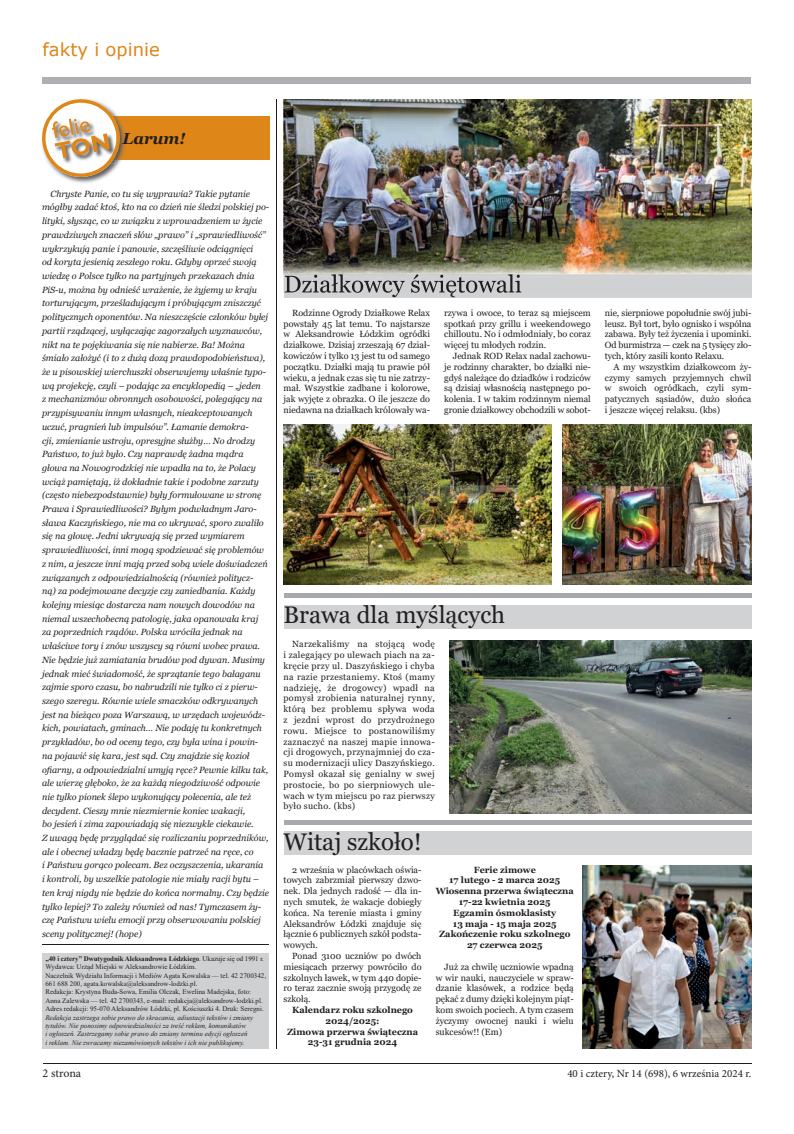
<style>
.page{position:relative;width:794px;height:1134px;background:#fff}
.page>*{position:absolute;margin:0;border:0;box-sizing:border-box;transform-origin:0 0}
.t1{font:24px "Georgia";color:#231f20}
.t2{font:18px "Verdana";color:#df8619}
.t3{font:italic 700 16px "Georgia";color:#231f20}
.t4{font:12px "Minion Pro";letter-spacing:-.005em;color:#231f20}
.t5{font:11px "Minion Pro";color:#231f20}
.t6{font:italic 9px/13.7px "Georgia";color:#231f20}
.t7{font:9px/10.8px "Georgia";color:#231f20;text-align:justify}
.t8{font:700 9px/10.8px "Georgia";color:#231f20;text-align:center}
.t9{font:7px/8.4px "Times New Roman";color:#231f20}
.t10{font:italic 7px/8.4px "Times New Roman";color:#231f20}
.s1{font-weight:700}
</style>
<div class="page">
<hr style="left:43px;top:1063px;width:708px;height:1px;background:#231f20">
<div style="left:43px;top:78px;width:708px;height:6px;background:#aeafb3"></div>
<div style="left:43px;top:953px;width:226px;height:96px;background:#cfd0d2"></div>
<hr style="left:43px;top:944px;width:226px;height:1px;background:#231f20">
<hr style="left:276px;top:99px;width:1px;height:950px;background:#231f20">
<div style="left:57px;top:116px;width:212px;height:44px;background:#df8619"></div>
<img style="left:63px;top:160px;width:58px;height:23px">
<img style="left:120px;top:116px;width:7px;height:44px">
<svg style="left:42px;top:99px;width:78px;height:78px"></svg>
<div style="left:283px;top:605px;width:468px;height:23px;background:#d1d2d4"></div>
<img style="left:450px;top:641px;width:301px;height:172px">
<hr style="left:283px;top:593px;width:468px;height:4px;background:#a8a9ad">
<div style="left:283px;top:274px;width:468px;height:24px;background:#d1d2d4"></div>
<img style="left:283px;top:99px;width:468px;height:194px">
<img style="left:285px;top:274px;width:236px;height:19px">
<img style="left:283px;top:424px;width:268px;height:160px">
<img style="left:562px;top:424px;width:189px;height:160px">
<hr style="left:283px;top:820px;width:468px;height:4px;background:#a8a9ad">
<div style="left:283px;top:832px;width:468px;height:23px;background:#d1d2d4"></div>
<img style="left:583px;top:866px;width:168px;height:183px">
<h2 class="t2" style="left:43px;top:37px;width:119px">fakty i opinie</h2>
<h3 class="t3" style="left:122px;top:128px;width:65px">Larum!</h3>
<p class="t6" style="left:42px;top:187px;width:229px;text-indent:9px">Chryste Panie, co tu się wyprawia? Takie pytanie mógłby zadać ktoś, kto na co dzień nie śledzi polskiej po&shy;lityki, słysząc, co w związku z wprowadzeniem w życie prawdziwych znaczeń słów „prawo” i „sprawiedliwość” wykrzykują panie i panowie, szczęśliwie odciągnięci<br>od koryta jesienią zeszłego roku. Gdyby oprzeć swoją wiedzę o Polsce tylko na partyjnych przekazach dnia PiS-u, można by odnieść wrażenie, że żyjemy w kraju torturującym, prześladującym i próbującym zniszczyć politycznych oponentów. Na nieszczęście członków byłej partii rządzącej, wyłączając zagorzałych wyznawców, nikt na te pojękiwania się nie nabierze. Ba! Można śmiało założyć (i to z dużą dozą prawdopodobieństwa), że u pisowskiej wierchuszki obserwujemy właśnie typo&shy;wą projekcję, czyli – podając za encyklopedią – „jeden<br>z mechanizmów obronnych osobowości, polegający na przypisywaniu innym własnych, nieakceptowanych uczuć, pragnień lub impulsów”. Łamanie demokra-<br>cji, zmienianie ustroju, opresyjne służby… No drodzy Państwo, to już było. Czy naprawdę żadna mądra głowa na Nowogrodzkiej nie wpadła na to, że Polacy wciąż pamiętają, iż dokładnie takie i podobne zarzuty (często niebezpodstawnie) były formułowane w stronę Prawa i Sprawiedliwości? Byłym podwładnym Jaro&shy;sława Kaczyńskiego, nie ma co ukrywać, sporo zwaliło się na głowę. Jedni ukrywają się przed wymiarem sprawiedliwości, inni mogą spodziewać się problemów z nim, a jeszcze inni mają przed sobą wiele doświadczeń związanych z odpowiedzialnością (również politycz&shy;ną) za podejmowane decyzje czy zaniedbania. Każdy kolejny miesiąc dostarcza nam nowych dowodów na niemal wszechobecną patologię, jaka opanowała kraj za poprzednich rządów. Polska wróciła jednak na właściwe tory i znów wszyscy są równi wobec prawa.<br>Nie będzie już zamiatania brudów pod dywan. Musimy jednak mieć świadomość, że sprzątanie tego bałaganu zajmie sporo czasu, bo nabrudzili nie tylko ci z pierw&shy;szego szeregu. Równie wiele smaczków odkrywanych jest na bieżąco poza Warszawą, w urzędach wojewódz&shy;kich, powiatach, gminach… Nie podaję tu konkretnych przykładów, bo od oceny tego, czy była wina i powin&shy;na pojawić się kara, jest sąd. Czy znajdzie się kozioł ofiarny, a odpowiedzialni umyją ręce? Pewnie kilku tak, ale wierzę głęboko, że za każdą niegodziwość odpowie nie tylko pionek ślepo wykonujący polecenia, ale też decydent. Cieszy mnie niezmiernie koniec wakacji,<br>bo jesień i zima zapowiadają się niezwykle ciekawie.<br>Z uwagą będę przyglądać się rozliczaniu poprzedników, ale i obecnej władzy będę bacznie patrzeć na ręce, co<br>i Państwu gorąco polecam. Bez oczyszczenia, ukarania<br>i kontroli, by wszelkie patologie nie miały racji bytu – ten kraj nigdy nie będzie do końca normalny. Czy będzie tylko lepiej? To zależy również od nas! Tymczasem ży&shy;czę Państwu wielu emocji przy obserwowaniu polskiej sceny politycznej! (hope)</p>
<p class="t9" style="left:45px;top:954px;width:222px"><span class="s1">„40 i cztery” Dwutygodnik Aleksandrowa Łódzkiego</span>. Ukazuje się od 1991 r.<br>Wydawca: Urząd Miejski w Aleksandrowie Łódzkim.<br>Naczelnik Wydziału Informacji i Mediów Agata Kowalska — tel. 42 2700342, 661 688 200, agata.kowalska@aleksandrow-lodzki.pl.<br>Redakcja: Krystyna Buda-Sowa, Emilia Olczak, Ewelina Madejska, foto:<br>Anna Zalewska — tel. 42 2700343, e-mail: redakcja@aleksandrow-lodzki.pl.<br>Adres redakcji: 95-070 Aleksandrów Łódzki, pl. Kościuszki 4. Druk: Seregni.</p>
<p class="t10" style="left:45px;top:1013px;width:209px">Redakcja zastrzega sobie prawo do skracania, adiustacji tekstów i zmiany tytułów. Nie ponosimy odpowiedzialności za treść reklam, komunikatów<br>i ogłoszeń. Zastrzegamy sobie prawo do zmiany terminu edycji ogłoszeń<br>i reklam. Nie zwracamy niezamówionych tekstów i ich nie publikujemy.</p>
<p class="t7" style="left:283px;top:307px;width:148px;text-indent:9px">Rodzinne Ogrody Działkowe Relax powstały 45 lat temu. To najstarsze w Aleksandrowie Łódzkim ogródki działkowe. Dzisiaj zrzeszają 67 dział&shy;kowiczów i tylko 13 jest tu od samego początku. Działki mają tu prawie pół wieku, a jednak czas się tu nie zatrzy&shy;mał. Wszystkie zadbane i kolorowe, jak wyjęte z obrazka. O ile jeszcze do niedawna na działkach królowały wa-</p>
<p class="t7" style="left:444px;top:307px;width:148px">rzywa i owoce, to teraz są miejscem spotkań przy grillu i weekendowego chilloutu. No i odmłodniały, bo coraz więcej tu młodych rodzin.</p>
<p class="t7" style="left:444px;top:351px;width:148px;text-indent:9px">Jednak ROD Relax nadal zachowu&shy;je rodzinny charakter, bo działki nie&shy;gdyś należące do dziadków i rodziców są dzisiaj własnością następnego po&shy;kolenia. I w takim rodzinnym niemal gronie działkowcy obchodzili w sobot-</p>
<h1 class="t1" style="left:283px;top:600px;width:223px">Brawa dla myślących</h1>
<p class="t7" style="left:283px;top:639px;width:153px;text-indent:9px">Narzekaliśmy na stojącą wodę i zalegający po ulewach piach na za&shy;kręcie przy ul. Daszyńskiego i chyba na razie przestaniemy. Ktoś (mamy nadzieję, że drogowcy) wpadł na pomysł zrobienia naturalnej rynny, którą bez problemu spływa woda z jezdni wprost do przydrożnego rowu. Miejsce to postanowiliśmy zaznaczyć na naszej mapie innowa&shy;cji drogowych, przynajmniej do cza&shy;su modernizacji ulicy Daszyńskiego.<br>Pomysł okazał się genialny w swej prostocie, bo po sierpniowych ule&shy;wach w tym miejscu po raz pierwszy było sucho. (kbs)</p>
<h1 class="t1" style="left:283px;top:827px;width:140px">Witaj szkoło!</h1>
<p class="t7" style="left:283px;top:864px;width:139px;text-indent:9px">2 września w placówkach oświa&shy;towych zabrzmiał pierwszy dzwo&shy;nek. Dla jednych radość — dla in&shy;nych smutek, że wakacje dobiegły końca. Na terenie miasta i gminy Aleksandrów Łódzki znajduje się łącznie 6 publicznych szkół podsta&shy;wowych.</p>
<p class="t7" style="left:283px;top:950px;width:139px;text-indent:9px">Ponad 3100 uczniów po dwóch miesiącach przerwy powróciło do szkolnych ławek, w tym 440 dopie&shy;ro teraz zacznie swoją przygodę ze szkołą.</p>
<p class="t8" style="left:287px;top:1004px;width:132px">Kalendarz roku szkolnego<br>2024/2025:<br>Zimowa przerwa świąteczna<br>23-31 grudnia 2024</p>
<p class="t8" style="left:436px;top:864px;width:139px">Ferie zimowe<br>17 lutego - 2 marca 2025<br>Wiosenna przerwa świąteczna<br>17-22 kwietnia 2025<br>Egzamin ósmoklasisty<br>13 maja - 15 maja 2025<br>Zakończenie roku szkolnego<br>27 czerwca 2025</p>
<p class="t7" style="left:436px;top:961px;width:139px;text-indent:9px">Już za chwilę uczniowie wpadną w wir nauki, nauczyciele w spraw&shy;dzanie klasówek, a rodzice będą pękać z dumy dzięki kolejnym piąt&shy;kom swoich pociech. A tym czasem życzymy owocnej nauki i wielu sukcesów!! (Em)</p>
<p class="t7" style="left:605px;top:307px;width:148px">nie, sierpniowe popołudnie swój jubi&shy;leusz. Był tort, było ognisko i wspólna zabawa. Były też życzenia i upominki.<br>Od burmistrza — czek na 5 tysięcy zło&shy;tych, który zasili konto Relaxu.</p>
<p class="t7" style="left:605px;top:361px;width:148px;text-indent:9px">A my wszystkim działkowcom ży&shy;czymy samych przyjemnych chwil w swoich ogródkach, czyli sym&shy;patycznych sąsiadów, dużo słońca i jeszcze więcej relaksu. (kbs)</p>
<h3 class="t4" style="left:43px;top:1065px;width:40px">2 strona</h3>
<p class="t5" style="left:567px;top:1066px;width:186px">40 i cztery, Nr 14 (698), 6 września 2024 r.</p>
</div>
